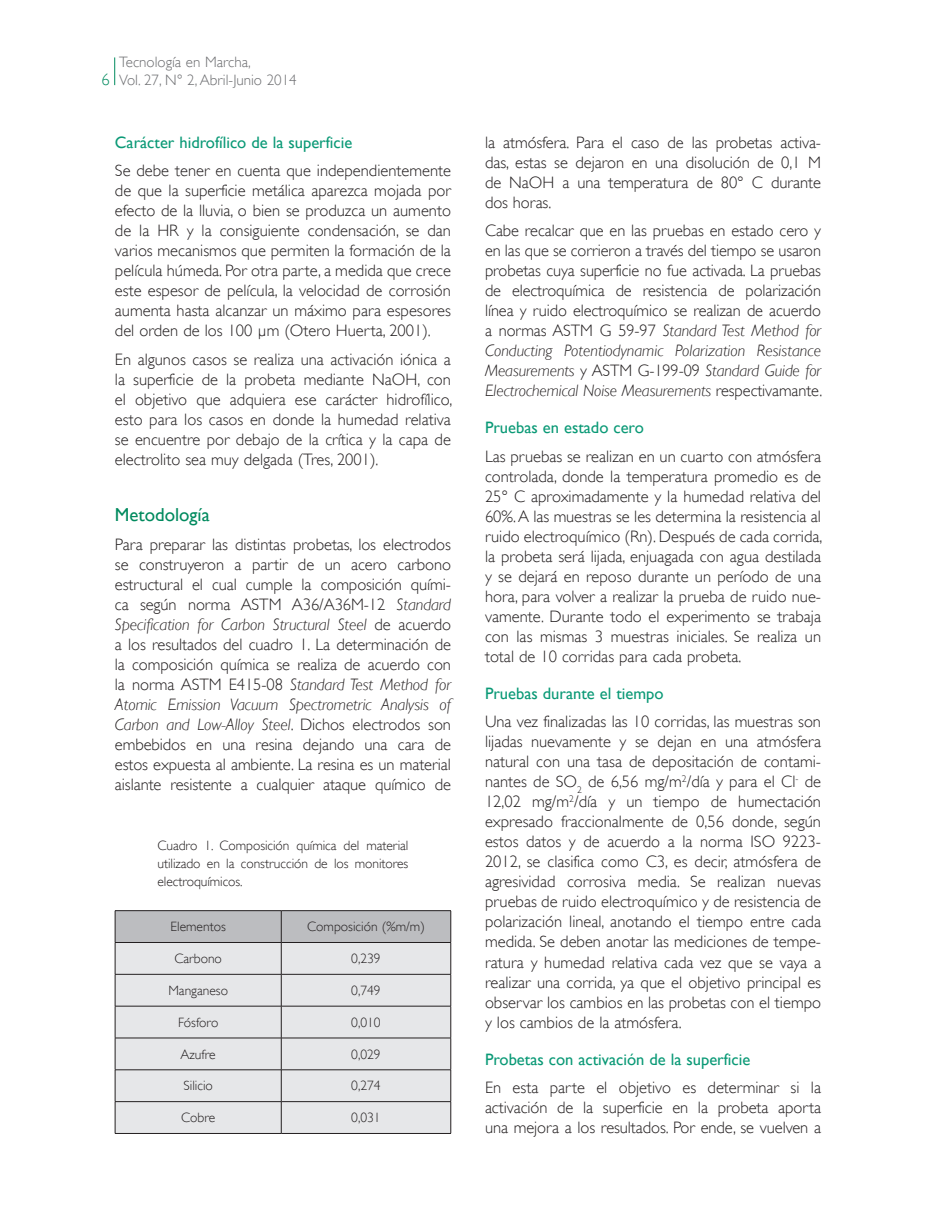
<style>
.page{position:relative;width:936px;height:1206px;background:#fff}
.page>*{position:absolute;margin:0;border:0;box-sizing:border-box;transform-origin:0 0}
.a_subtitulo{font:18.75px "Gill Sans";color:#008a5e}
._7_texto{font:300 16.5px/20px "Gill Sans";color:#231f20;text-align:justify}
.a_subtitulo_2{font:16.5px "Gill Sans";color:#0a9976}
.t1{font:300 15px/18px "Gill Sans";color:#6c6d70}
._9_texto_cuadros{font:300 13.5px "Gill Sans";color:#231f20}
._8_titulos_cuadros{font:300 13.5px/18px "Gill Sans";letter-spacing:-.005em;color:#231f20;text-align:justify}
.s1{font-size:16.5px;color:#008a5e}
.s2{font-style:italic}
</style>
<div class="page">
<svg style="left:114px;top:57px;width:1px;height:28px"></svg>
<div style="left:116px;top:911px;width:334px;height:30px;background:#bcbdc0"></div>
<div style="left:116px;top:942px;width:334px;height:190px;background:#e6e7e9"></div>
<hr style="left:115px;top:910px;width:166px;height:1px;background:#231f20">
<hr style="left:115px;top:910px;width:1px;height:32px;background:#231f20">
<hr style="left:281px;top:910px;width:169px;height:1px;background:#231f20">
<hr style="left:281px;top:910px;width:1px;height:32px;background:#231f20">
<hr style="left:450px;top:910px;width:1px;height:32px;background:#231f20">
<hr style="left:115px;top:941px;width:166px;height:1px;background:#231f20">
<hr style="left:115px;top:942px;width:1px;height:31px;background:#231f20">
<hr style="left:281px;top:941px;width:169px;height:1px;background:#231f20">
<hr style="left:281px;top:942px;width:1px;height:31px;background:#231f20">
<hr style="left:450px;top:942px;width:1px;height:31px;background:#231f20">
<hr style="left:115px;top:973px;width:166px;height:1px;background:#231f20">
<hr style="left:115px;top:974px;width:1px;height:31px;background:#231f20">
<hr style="left:281px;top:973px;width:169px;height:1px;background:#231f20">
<hr style="left:281px;top:974px;width:1px;height:31px;background:#231f20">
<hr style="left:450px;top:974px;width:1px;height:31px;background:#231f20">
<hr style="left:115px;top:1005px;width:166px;height:1px;background:#231f20">
<hr style="left:115px;top:1006px;width:1px;height:31px;background:#231f20">
<hr style="left:281px;top:1005px;width:169px;height:1px;background:#231f20">
<hr style="left:281px;top:1006px;width:1px;height:31px;background:#231f20">
<hr style="left:450px;top:1006px;width:1px;height:31px;background:#231f20">
<hr style="left:115px;top:1037px;width:166px;height:1px;background:#231f20">
<hr style="left:115px;top:1037px;width:1px;height:32px;background:#231f20">
<hr style="left:281px;top:1037px;width:169px;height:1px;background:#231f20">
<hr style="left:281px;top:1037px;width:1px;height:32px;background:#231f20">
<hr style="left:450px;top:1037px;width:1px;height:32px;background:#231f20">
<hr style="left:115px;top:1069px;width:166px;height:1px;background:#231f20">
<hr style="left:115px;top:1069px;width:1px;height:32px;background:#231f20">
<hr style="left:281px;top:1069px;width:169px;height:1px;background:#231f20">
<hr style="left:281px;top:1069px;width:1px;height:32px;background:#231f20">
<hr style="left:450px;top:1069px;width:1px;height:32px;background:#231f20">
<hr style="left:115px;top:1100px;width:166px;height:1px;background:#231f20">
<hr style="left:115px;top:1101px;width:1px;height:31px;background:#231f20">
<hr style="left:281px;top:1100px;width:169px;height:1px;background:#231f20">
<hr style="left:281px;top:1101px;width:1px;height:31px;background:#231f20">
<hr style="left:450px;top:1101px;width:1px;height:31px;background:#231f20">
<hr style="left:115px;top:1132px;width:166px;height:1px;background:#231f20">
<hr style="left:281px;top:1132px;width:169px;height:1px;background:#231f20">
<p class="t1" style="left:101px;top:53px;width:196px;text-indent:18px">Tecnología en Marcha,<br><span class="s1">6</span> Vol. 27, N° 2, Abril-Junio 2014</p>
<p class="a_subtitulo_2" style="left:115px;top:132px;width:239px">Carácter hidrofílico de la superficie</p>
<p class="_7_texto" style="left:115px;top:160px;width:337px">Se debe tener en cuenta que independientemente de que la superficie metálica aparezca mojada por efecto de la lluvia, o bien se produzca un aumento de la HR y la consiguiente condensación, se dan varios mecanismos que permiten la formación de la película húmeda. Por otra parte, a medida que crece este espesor de película, la velocidad de corrosión aumenta hasta alcanzar un máximo para espesores del orden de los 100 µm (Otero Huerta, 2001).</p>
<p class="_7_texto" style="left:115px;top:349px;width:339px">En algunos casos se realiza una activación iónica a la superficie de la probeta mediante NaOH, con el objetivo que adquiera ese carácter hidrofílico, esto para los casos en donde la humedad relativa se encuentre por debajo de la crítica y la capa de electrolito sea muy delgada (Tres, 2001).</p>
<p class="a_subtitulo" style="left:115px;top:504px;width:96px">Metodología</p>
<p class="_7_texto" style="left:115px;top:534px;width:337px">Para preparar las distintas probetas, los electrodos se construyeron a partir de un acero carbono estructural el cual cumple la composición quími&shy;ca según norma ASTM A36/A36M-12 <span class="s2">Standard Specification for Carbon Structural Steel</span> de acuerdo a los resultados del cuadro 1. La determinación de la composición química se realiza de acuerdo con la norma ASTM E415-08 <span class="s2">Standard Test Method for Atomic Emission Vacuum Spectrometric Analysis of Carbon and Low-Alloy Steel</span>. Dichos electrodos son embebidos en una resina dejando una cara de estos expuesta al ambiente. La resina es un material aislante resistente a cualquier ataque químico de</p>
<p class="_8_titulos_cuadros" style="left:157px;top:836px;width:252px">Cuadro 1. Composición química del material utilizado en la construcción de los monitores electroquímicos.</p>
<p class="_9_texto_cuadros" style="left:170px;top:918px;width:57px">Elementos</p>
<p class="_9_texto_cuadros" style="left:307px;top:918px;width:119px">Composición (%m/m)</p>
<p class="_9_texto_cuadros" style="left:174px;top:950px;width:49px">Carbono</p>
<p class="_9_texto_cuadros" style="left:351px;top:950px;width:31px">0,239</p>
<p class="_9_texto_cuadros" style="left:168px;top:982px;width:61px">Manganeso</p>
<p class="_9_texto_cuadros" style="left:351px;top:982px;width:31px">0,749</p>
<p class="_9_texto_cuadros" style="left:178px;top:1014px;width:42px">Fósforo</p>
<p class="_9_texto_cuadros" style="left:351px;top:1014px;width:31px">0,010</p>
<p class="_9_texto_cuadros" style="left:180px;top:1045px;width:37px">Azufre</p>
<p class="_9_texto_cuadros" style="left:351px;top:1045px;width:31px">0,029</p>
<p class="_9_texto_cuadros" style="left:183px;top:1077px;width:31px">Silicio</p>
<p class="_9_texto_cuadros" style="left:351px;top:1077px;width:31px">0,274</p>
<p class="_9_texto_cuadros" style="left:181px;top:1109px;width:36px">Cobre</p>
<p class="_9_texto_cuadros" style="left:351px;top:1109px;width:31px">0,031</p>
<p class="_7_texto" style="left:485px;top:132px;width:337px">la atmósfera. Para el caso de las probetas activa&shy;das, estas se dejaron en una disolución de 0,1 M de NaOH a una temperatura de 80° C durante dos horas.</p>
<p class="_7_texto" style="left:485px;top:220px;width:339px">Cabe recalcar que en las pruebas en estado cero y en las que se corrieron a través del tiempo se usaron probetas cuya superficie no fue activada. La pruebas de electroquímica de resistencia de polarización línea y ruido electroquímico se realizan de acuerdo a normas ASTM G 59-97 <span class="s2">Standard Test Method for Conducting Potentiodynamic Polarization Resistance Measurements</span> y ASTM G-199-09 <span class="s2">Standard Guide for Electrochemical Noise Measurements</span> respectivamante.</p>
<p class="a_subtitulo_2" style="left:485px;top:418px;width:160px">Pruebas en estado cero</p>
<p class="_7_texto" style="left:485px;top:446px;width:339px">Las pruebas se realizan en un cuarto con atmósfera controlada, donde la temperatura promedio es de 25° C aproximadamente y la humedad relativa del 60%. A las muestras se les determina la resistencia al ruido electroquímico (Rn). Después de cada corrida, la probeta será lijada, enjuagada con agua destilada y se dejará en reposo durante un período de una hora, para volver a realizar la prueba de ruido nue&shy;vamente. Durante todo el experimento se trabaja con las mismas 3 muestras iniciales. Se realiza un total de 10 corridas para cada probeta.</p>
<p class="a_subtitulo_2" style="left:485px;top:683px;width:180px">Pruebas durante el tiempo</p>
<p class="_7_texto" style="left:485px;top:711px;width:337px">Una vez finalizadas las 10 corridas, las muestras son lijadas nuevamente y se dejan en una atmósfera natural con una tasa de depositación de contami&shy;nantes de SO<sub>2</sub> de 6,56 mg/m<sup>2</sup>/día y para el Cl<sup>-</sup> de 12,02 mg/m<sup>2</sup>/día y un tiempo de humectación expresado fraccionalmente de 0,56 donde, según estos datos y de acuerdo a la norma ISO 9223- 2012, se clasifica como C3, es decir, atmósfera de agresividad corrosiva media. Se realizan nuevas pruebas de ruido electroquímico y de resistencia de polarización lineal, anotando el tiempo entre cada medida. Se deben anotar las mediciones de tempe&shy;ratura y humedad relativa cada vez que se vaya a realizar una corrida, ya que el objetivo principal es observar los cambios en las probetas con el tiempo y los cambios de la atmósfera.</p>
<p class="a_subtitulo_2" style="left:485px;top:1049px;width:267px">Probetas con activación de la superficie</p>
<p class="_7_texto" style="left:485px;top:1077px;width:337px">En esta parte el objetivo es determinar si la activación de la superficie en la probeta aporta una mejora a los resultados. Por ende, se vuelven a</p>
</div>
